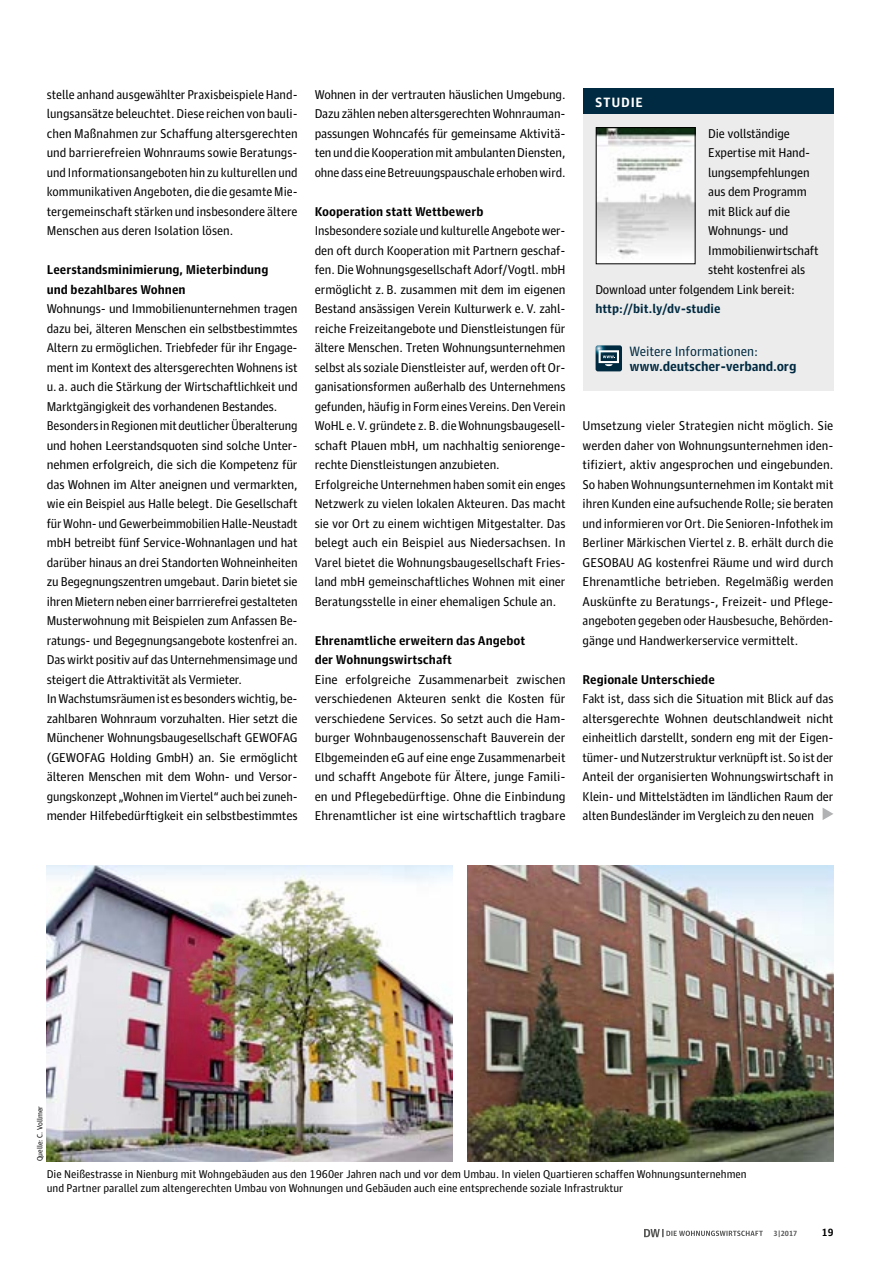
<style>
.page{position:relative;width:893px;height:1263px;background:#fff}
.page>*{position:absolute;margin:0;border:0;box-sizing:border-box;transform-origin:0 0}
.t1{font:700 13.5px/15px "Guardian Agate Sans 1";letter-spacing:-.01em;color:#002a41}
.t2{font:700 13.5px "Guardian Agate Sans 1";letter-spacing:.05em;color:#fff}
.t3{font:12.75px/19.5px "Guardian Agate Sans 1";letter-spacing:-.005em;color:#000}
.t4{font:700 12.75px "Guardian Agate Sans 1";color:#002a41}
.t5{font:11.25px/13.5px "Guardian Agate Sans 1";color:#000}
.t6{font:700 10.5px "Guardian Agate Sans 1";color:#000}
.t7{font:7.5px "Guardian Agate Sans 1";color:#000}
.t8{font:700 7.5px "Guardian Agate Sans 1";color:#565655}
.s1{font-weight:700}
.s2{font-weight:400}
</style>
<div class="page">
<svg style="left:644px;top:1229px;width:119px;height:8px"></svg>
<svg style="left:823px;top:808px;width:10px;height:12px"></svg>
<img style="left:468px;top:865px;width:365px;height:296px">
<img style="left:47px;top:865px;width:405px;height:296px">
<div style="left:583px;top:109px;width:250px;height:282px;background:#ececec"></div>
<div style="left:583px;top:89px;width:250px;height:25px;background:#002a41"></div>
<svg style="left:596px;top:345px;width:26px;height:26px"></svg>
<img style="left:598px;top:129px;width:95px;height:133px">
<div style="left:596px;top:127px;width:99px;height:137px;border:1px solid #000"></div>
<p class="t3" style="left:47px;top:83px;width:252px;text-align:justify">stelle anhand ausgewählter Praxisbeispiele Hand&shy;lungsansätze beleuchtet. Diese reichen von bauli&shy;chen Maßnahmen zur Schaffung altersgerechten und barrierefreien Wohnraums sowie Beratungs&shy;und Informationsangeboten hin zu kulturellen und kommunikativen Angeboten, die die gesamte Mie&shy;tergemeinschaft stärken und insbesondere ältere Menschen aus deren Isolation lösen.</p>
<p class="t3" style="left:47px;top:259px;width:252px"><span class="s1">Leerstandsminimierung, Mieterbindung<br>und bezahlbares Wohnen<br></span>Wohnungs- und Immobilienunternehmen tragen dazu bei, älteren Menschen ein selbstbestimmtes Altern zu ermöglichen. Triebfeder für ihr Engage&shy;ment im Kontext des altersgerechten Wohnens ist u. a. auch die Stärkung der Wirtschaftlichkeit und Marktgängigkeit des vorhandenen Bestandes.<br>Besonders in Regionen mit deutlicher Überalterung und hohen Leerstandsquoten sind solche Unter&shy;nehmen erfolgreich, die sich die Kompetenz für das Wohnen im Alter aneignen und vermarkten, wie ein Beispiel aus Halle belegt. Die Gesellschaft für Wohn- und Gewerbeimmobilien Halle-Neustadt mbH betreibt fünf Service-Wohnanlagen und hat darüber hinaus an drei Standorten Wohneinheiten zu Begegnungszentren umgebaut. Darin bietet sie ihren Mietern neben einer barrrierefrei gestalteten Musterwohnung mit Beispielen zum Anfassen Be&shy;ratungs- und Begegnungsangebote kostenfrei an.<br>Das wirkt positiv auf das Unternehmensimage und steigert die Attraktivität als Vermieter.<br>In Wachstumsräumen ist es besonders wichtig, be&shy;zahlbaren Wohnraum vorzuhalten. Hier setzt die Münchener Wohnungsbaugesellschaft GEWOFAG (GEWOFAG Holding GmbH) an. Sie ermöglicht älteren Menschen mit dem Wohn- und Versor&shy;gungskonzept „Wohnen im Viertel“ auch bei zuneh&shy;mender Hilfebedürftigkeit ein selbstbestimmtes</p>
<p class="t3" style="left:315px;top:83px;width:252px;text-align:justify">Wohnen in der vertrauten häuslichen Umgebung.<br>Dazu zählen neben altersgerechten Wohnrauman&shy;passungen Wohncafés für gemeinsame Aktivitä&shy;ten und die Kooperation mit ambulanten Diensten, ohne dass eine Betreuungspauschale erhoben wird.</p>
<p class="t3" style="left:315px;top:200px;width:252px"><span class="s1">Kooperation statt Wettbewerb<br></span>Insbesondere soziale und kulturelle Angebote wer&shy;den oft durch Kooperation mit Partnern geschaf&shy;fen. Die Wohnungsgesellschaft Adorf/Vogtl. mbH ermöglicht z. B. zusammen mit dem im eigenen Bestand ansässigen Verein Kulturwerk e. V. zahl&shy;reiche Freizeitangebote und Dienstleistungen für ältere Menschen. Treten Wohnungsunternehmen selbst als soziale Dienstleister auf, werden oft Or&shy;ganisationsformen außerhalb des Unternehmens gefunden, häufig in Form eines Vereins. Den Verein WoHL e. V. gründete z. B. die Wohnungsbaugesell&shy;schaft Plauen mbH, um nachhaltig seniorenge&shy;rechte Dienstleistungen anzubieten.<br>Erfolgreiche Unternehmen haben somit ein enges Netzwerk zu vielen lokalen Akteuren. Das macht sie vor Ort zu einem wichtigen Mitgestalter. Das belegt auch ein Beispiel aus Niedersachsen. In Varel bietet die Wohnungsbaugesellschaft Fries&shy;land mbH gemeinschaftliches Wohnen mit einer Beratungsstelle in einer ehemaligen Schule an.</p>
<p class="t3" style="left:315px;top:629px;width:252px"><span class="s1">Ehrenamtliche erweitern das Angebot<br>der Wohnungswirtschaft<br></span>Eine erfolgreiche Zusammenarbeit zwischen verschiedenen Akteuren senkt die Kosten für verschiedene Services. So setzt auch die Ham&shy;burger Wohnbaugenossenschaft Bauverein der Elbgemeinden eG auf eine enge Zusammenarbeit und schafft Angebote für Ältere, junge Famili&shy;en und Pflegebedürftige. Ohne die Einbindung Ehrenamtlicher ist eine wirtschaftlich tragbare</p>
<p class="t2" style="left:595px;top:93px;width:49px">STUDIE</p>
<p class="t3" style="left:708px;top:122px;width:83px">Die vollständige</p>
<p class="t3" style="left:708px;top:142px;width:103px">Expertise mit Hand-</p>
<p class="t3" style="left:708px;top:161px;width:103px">lungsempfehlungen</p>
<p class="t3" style="left:708px;top:181px;width:100px">aus dem Programm</p>
<p class="t3" style="left:708px;top:200px;width:83px">mit Blick auf die</p>
<p class="t3" style="left:708px;top:220px;width:82px">Wohnungs- und</p>
<p class="t3" style="left:708px;top:239px;width:112px">Immobilienwirtschaft</p>
<p class="t3" style="left:708px;top:259px;width:98px">steht kostenfrei als</p>
<p class="t3" style="left:595px;top:278px;width:201px">Download unter folgendem Link bereit:</p>
<p class="t4" style="left:595px;top:300px;width:127px">http://bit.ly/dv-studie</p>
<p class="t1" style="left:629px;top:344px;width:169px"><span class="s2">Weitere Informationen: </span>www.deutscher-verband.org</p>
<p class="t3" style="left:583px;top:415px;width:252px;text-align:justify">Umsetzung vieler Strategien nicht möglich. Sie werden daher von Wohnungsunternehmen iden&shy;tifiziert, aktiv angesprochen und eingebunden.<br>So haben Wohnungsunternehmen im Kontakt mit ihren Kunden eine aufsuchende Rolle; sie beraten und informieren vor Ort. Die Senioren-Infothek im Berliner Märkischen Viertel z. B. erhält durch die GESOBAU AG kostenfrei Räume und wird durch Ehrenamtliche betrieben. Regelmäßig werden Auskünfte zu Beratungs-, Freizeit- und Pflege&shy;angeboten gegeben oder Hausbesuche, Behörden&shy;gänge und Handwerkerservice vermittelt.</p>
<p class="t3" style="left:583px;top:668px;width:252px"><span class="s1">Regionale Unterschiede<br></span>Fakt ist, dass sich die Situation mit Blick auf das altersgerechte Wohnen deutschlandweit nicht einheitlich darstellt, sondern eng mit der Eigen&shy;tümer- und Nutzerstruktur verknüpft ist. So ist der Anteil der organisierten Wohnungswirtschaft in Klein- und Mittelstädten im ländlichen Raum der alten Bundesländer im Vergleich zu den neuen</p>
<p class="t7" style="left:35px;top:1161px;width:57px;rotate:-90deg">Quelle: C. Vollmer</p>
<p class="t5" style="left:47px;top:1167px;width:701px">Die Neißestrasse in Nienburg mit Wohngebäuden aus den 1960er Jahren nach und vor dem Umbau. In vielen Quartieren schaffen Wohnungsunternehmen und Partner parallel zum altengerechten Umbau von Wohnungen und Gebäuden auch eine entsprechende soziale Infrastruktur</p>
<p class="t8" style="left:774px;top:1228px;width:25px">3 | 2017</p>
<p class="t6" style="left:822px;top:1225px;width:13px">19</p>
</div>
